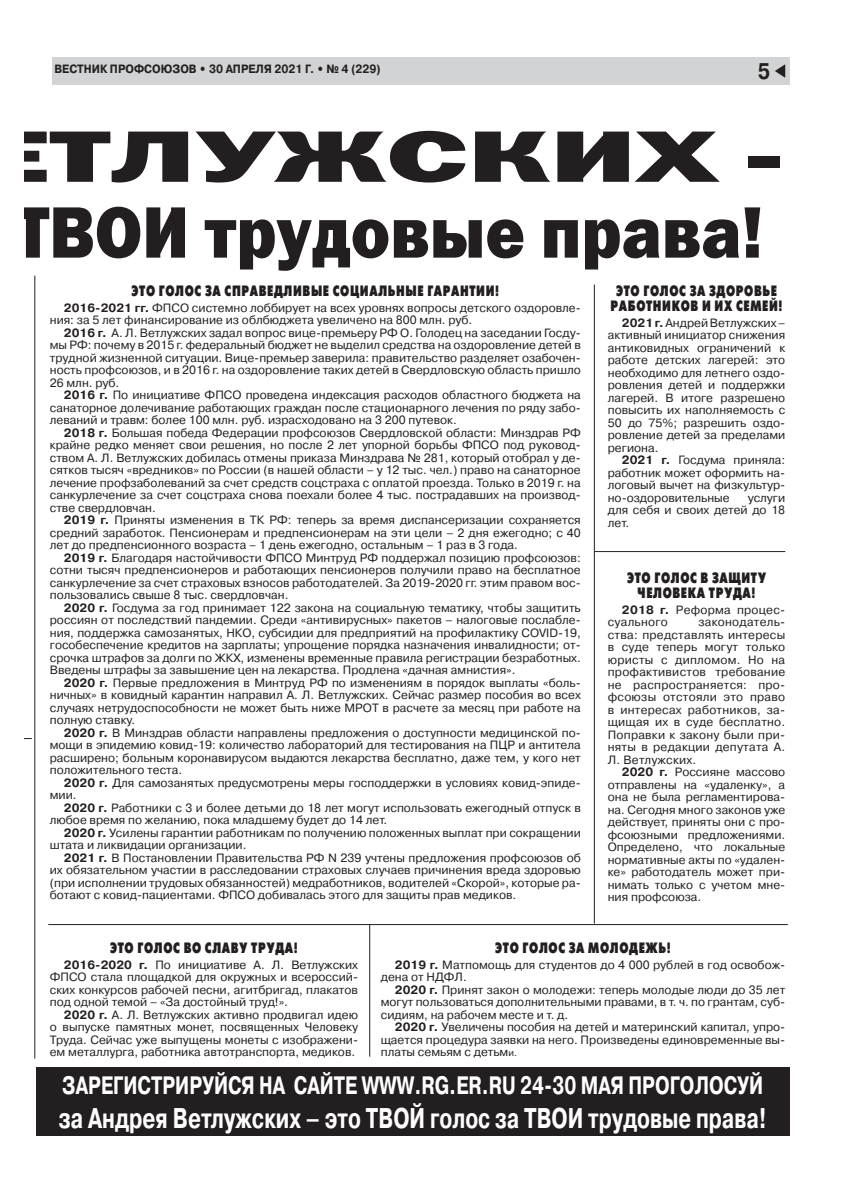
<style>
.page{position:relative;width:842px;height:1191px;background:#fff}
.page>*{position:absolute;margin:0;border:0;box-sizing:border-box;transform-origin:0 0}
.t1{font:73.2px/75.8px "Franklin Gothic Heavy ITC";color:#231f20;text-align:center;scale:1.68 1}
.t2{font:700 28.5px "Pragmatica C";color:#fff;scale:.73 1}
.t3{font:700 25.1px "Pragmatica C";color:#fff;scale:.73 1}
.t4{font:700 22.6px "Pragmatica C";color:#231f20;scale:.85 1}
.t5{font:700 15px/15px "Futuris XC";letter-spacing:.06em;color:#231f20;text-align:center;scale:.7 1}
.t6{font:12px/12.5px "Pragmatica C";color:#231f20;text-align:justify}
.t7{font:700 12px "Pragmatica C";color:#231f20;scale:.9 1}
.t8{font:12px/12.5px "Pragmatica C";letter-spacing:.02em;color:#231f20}
.s1{font-weight:700}
.s2{font-size:9.5px}
</style>
<div class="page">
<div style="left:52px;top:57px;width:738px;height:27px;background:#d1d3d4"></div>
<svg style="left:775px;top:64px;width:10px;height:14px"></svg>
<div style="left:36px;top:1067px;width:754px;height:69px;background:#231f20"></div>
<hr style="left:35px;top:276px;width:1px;height:783px;background:#231f20">
<hr style="left:594px;top:285px;width:1px;height:639px;background:#231f20">
<hr style="left:594px;top:551px;width:191px;height:1px;background:#231f20">
<hr style="left:48px;top:924px;width:740px;height:1px;background:#231f20">
<hr style="left:369px;top:925px;width:1px;height:132px;background:#231f20">
<p class="t7" style="left:54px;top:62px;width:364px">ВЕСТНИК ПРОФСОЮЗОВ • 30 АПРЕЛЯ 2021 Г. • № 4 (229)</p>
<h3 class="t4" style="left:758px;top:58px;width:16px">5</h3>
<h1 class="t1" style="left:-24px;top:121px;width:480px">ЕТЛУЖСКИХ -<br>ТВОИ трудовые права!</h1>
<p class="t5" style="left:132px;top:284px;width:527px">ЭТО ГОЛОС ЗА СПРАВЕДЛИВЫЕ СОЦИАЛЬНЫЕ ГАРАНТИИ!</p>
<p class="t6" style="left:50px;top:302px;width:533px;text-indent:14px"><span class="s1">2016-2021 гг.</span> ФПСО системно лоббирует на всех уровнях вопросы детского оздоровле&shy;ния: за 5 лет финансирование из облбюджета увеличено на 800 млн. руб.</p>
<p class="t6" style="left:50px;top:327px;width:533px;text-indent:14px"><span class="s1">2016 г.</span> А. Л. Ветлужских задал вопрос вице-премьеру РФ О. Голодец на заседании Госду&shy;мы РФ: почему в 2015 г. федеральный бюджет не выделил средства на оздоровление детей в трудной жизненной ситуации. Вице-премьер заверила: правительство разделяет озабочен&shy;ность профсоюзов, и в 2016 г. на оздоровление таких детей в Свердловскую область пришло 26 млн. руб.</p>
<p class="t6" style="left:50px;top:390px;width:533px;text-indent:14px"><span class="s1">2016 г.</span> По инициативе ФПСО проведена индексация расходов областного бюджета на санаторное долечивание работающих граждан после стационарного лечения по ряду забо&shy;леваний и травм: более 100 млн. руб. израсходовано на 3 200 путевок.</p>
<p class="t6" style="left:50px;top:427px;width:533px;text-indent:14px"><span class="s1">2018 г.</span> Большая победа Федерации профсоюзов Свердловской области: Минздрав РФ крайне редко меняет свои решения, но после 2 лет упорной борьбы ФПСО под руковод&shy;ством А. Л. Ветлужских добилась отмены приказа Минздрава № 281, который отобрал у де&shy;сятков тысяч «вредников» по России (в нашей области – у 12 тыс. чел.) право на санаторное лечение профзаболеваний за счет средств соцстраха с оплатой проезда. Только в 2019 г. на санкурлечение за счет соцстраха снова поехали более 4 тыс. пострадавших на производ&shy;стве свердловчан.</p>
<p class="t6" style="left:50px;top:515px;width:533px;text-indent:14px"><span class="s1">2019 г.</span> Приняты изменения в ТК РФ: теперь за время диспансеризации сохраняется средний заработок. Пенсионерам и предпенсионерам на эти цели – 2 дня ежегодно; с 40 лет до предпенсионного возраста – 1 день ежегодно, остальным – 1 раз в 3 года.</p>
<p class="t6" style="left:50px;top:552px;width:533px;text-indent:14px"><span class="s1">2019 г.</span> Благодаря настойчивости ФПСО Минтруд РФ поддержал позицию профсоюзов: сотни тысяч предпенсионеров и работающих пенсионеров получили право на бесплатное санкурлечение за счет страховых взносов работодателей. За 2019-2020 гг. этим правом вос&shy;пользовались свыше 8 тыс. свердловчан.</p>
<p class="t6" style="left:50px;top:602px;width:533px;text-indent:14px"><span class="s1">2020 г.</span> Госдума за год принимает 122 закона на социальную тематику, чтобы защитить россиян от последствий пандемии. Среди «антивирусных» пакетов – налоговые послабле&shy;ния, поддержка самозанятых, НКО, субсидии для предприятий на профилактику COVID-19, гособеспечение кредитов на зарплаты; упрощение порядка назначения инвалидности; от&shy;срочка штрафов за долги по ЖКХ, изменены временные правила регистрации безработных.<br>Введены штрафы за завышение цен на лекарства. Продлена «дачная амнистия».</p>
<p class="t6" style="left:50px;top:677px;width:532px;text-indent:14px"><span class="s1">2020 г.</span> Первые предложения в Минтруд РФ по изменениям в порядок выплаты «боль&shy;ничных» в ковидный карантин направил А. Л. Ветлужских. Сейчас размер пособия во всех случаях нетрудоспособности не может быть ниже МРОТ в расчете за месяц при работе на полную ставку.</p>
<p class="t6" style="left:50px;top:727px;width:532px;text-indent:14px"><span class="s1">2020 г.</span> В Минздрав области направлены предложения о доступности медицинской по&shy;мощи в эпидемию ковид-19: количество лабораторий для тестирования на ПЦР и антитела расширено; больным коронавирусом выдаются лекарства бесплатно, даже тем, у кого нет положительного теста.</p>
<p class="t6" style="left:50px;top:777px;width:533px;text-indent:14px"><span class="s1">2020 г.</span> Для самозанятых предусмотрены меры господдержки в условиях ковид-эпиде&shy;мии.</p>
<p class="t6" style="left:50px;top:802px;width:532px;text-indent:14px"><span class="s1">2020 г.</span> Работники с 3 и более детьми до 18 лет могут использовать ежегодный отпуск в любое время по желанию, пока младшему будет до 14 лет.</p>
<p class="t6" style="left:50px;top:827px;width:532px;text-indent:14px"><span class="s1">2020 г.</span> Усилены гарантии работникам по получению положенных выплат при сокращении штата и ликвидации организации.</p>
<p class="t6" style="left:50px;top:852px;width:533px;text-indent:14px"><span class="s1">2021 г.</span> В Постановлении Правительства РФ N 239 учтены предложения профсоюзов об их обязательном участии в расследовании страховых случаев причинения вреда здоровью (при исполнении трудовых обязанностей) медработников, водителей «Скорой», которые ра&shy;ботают с ковид-пациентами. ФПСО добивалась этого для защиты прав медиков.</p>
<p class="t5" style="left:611px;top:284px;width:247px">ЭТО ГОЛОС ЗА ЗДОРОВЬЕ<br>РАБОТНИКОВ И ИХ СЕМЕЙ!</p>
<p class="t6" style="left:608px;top:317px;width:179px;text-indent:14px"><span class="s1">2021 г.</span> Андрей Ветлужских – активный инициатор снижения антиковидных ограничений к работе детских лагерей: это необходимо для летнего оздо&shy;ровления детей и поддержки лагерей. В итоге разрешено повысить их наполняемость с 50 до 75%; разрешить оздо&shy;ровление детей за пределами региона.</p>
<p class="t6" style="left:608px;top:455px;width:179px;text-indent:14px"><span class="s1">2021 г.</span> Госдума приняла: работник может оформить на&shy;логовый вычет на физкультур&shy;но-оздоровительные</p>
<p class="t6" style="left:608px;top:492px;width:179px;text-indent:140px">услуги для себя и своих детей до 18 лет.</p>
<p class="t5" style="left:627px;top:571px;width:200px">ЭТО ГОЛОС В ЗАЩИТУ<br>ЧЕЛОВЕКА ТРУДА!</p>
<p class="t8" style="left:608px;top:604px;width:179px;text-indent:14px"><span class="s1">2018 г.</span> Реформа процес&shy;суального</p>
<p class="t6" style="left:608px;top:617px;width:179px;text-indent:91px">законодатель&shy;ства: представлять интересы в суде теперь могут только юристы с дипломом. Но на профактивистов требование не распространяется: про&shy;фсоюзы отстояли это право в интересах работников, за&shy;щищая их в суде бесплатно.<br>Поправки к закону были при&shy;няты в редакции депутата А.<br>Л. Ветлужских.</p>
<p class="t6" style="left:608px;top:767px;width:179px;text-indent:14px"><span class="s1">2020 г.</span> Россияне массово отправлены на «удаленку», а она не была регламентирова&shy;на. Сегодня много законов уже действует, приняты они с про&shy;фсоюзными предложениями.<br>Определено, что локальные нормативные акты по «удален&shy;ке» работодатель может при&shy;нимать только с учетом мне&shy;ния профсоюза.</p>
<p class="t5" style="left:110px;top:941px;width:270px">ЭТО ГОЛОС ВО СЛАВУ ТРУДА!</p>
<p class="t6" style="left:50px;top:959px;width:310px;text-indent:14px"><span class="s1">2016-2020 г.</span> По инициативе А. Л. Ветлужских ФПСО стала площадкой для окружных и всероссий&shy;ских конкурсов рабочей песни, агитбригад, плакатов под одной темой – «За достойный труд!».</p>
<p class="t6" style="left:50px;top:1009px;width:310px;text-indent:14px"><span class="s1">2020 г.</span> А. Л. Ветлужских активно продвигал идею о выпуске памятных монет, посвященных Человеку Труда. Сейчас уже выпущены монеты с изображени&shy;ем металлурга, работника автотранспорта, медиков.</p>
<p class="t5" style="left:495px;top:941px;width:252px">ЭТО ГОЛОС ЗА МОЛОДЕЖЬ!</p>
<p class="t6" style="left:381px;top:959px;width:406px;text-indent:14px"><span class="s1">2019 г.</span> Матпомощь для студентов до 4 000 рублей в год освобож&shy;дена от НДФЛ.</p>
<p class="t6" style="left:381px;top:984px;width:406px;text-indent:14px"><span class="s1">2020 г.</span> Принят закон о молодежи: теперь молодые люди до 35 лет могут пользоваться дополнительными правами, в т. ч. по грантам, суб&shy;сидиям, на рабочем месте и т. д.</p>
<p class="t6" style="left:381px;top:1022px;width:406px;text-indent:14px"><span class="s1">2020 г.</span> Увеличены пособия на детей и материнский капитал, упро&shy;щается процедура заявки на него. Произведены единовременные вы&shy;платы семьям с детьм<span class="s2">и.</span></p>
<h3 class="t3" style="left:62px;top:1071px;width:962px">ЗАРЕГИСТРИРУЙСЯ НА САЙТЕ WWW.RG.ER.RU 24-30 МАЯ ПРОГОЛОСУЙ</h3>
<h2 class="t2" style="left:59px;top:1102px;width:971px">за Андрея Ветлужских – это ТВОЙ голос за ТВОИ трудовые права!</h2>
</div>
